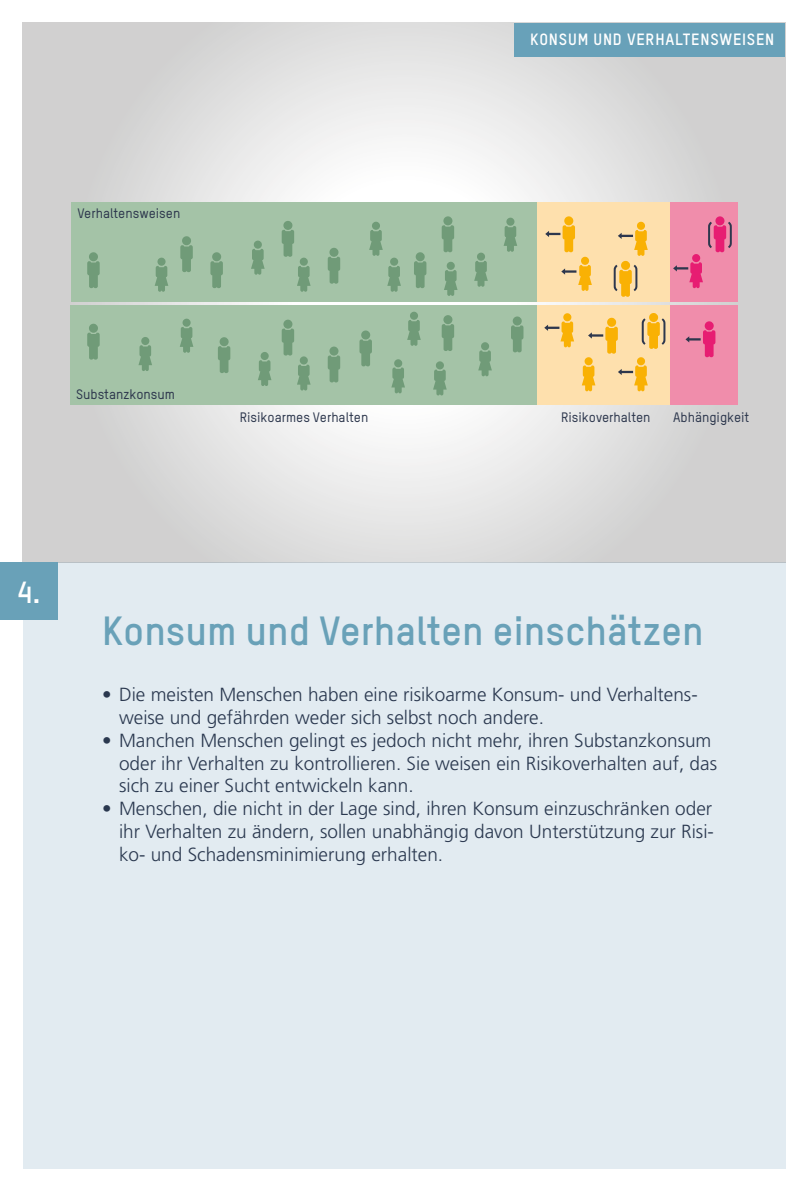
<style>
.page{position:relative;width:808px;height:1191px;background:#fff}
.page>*{position:absolute;margin:0;border:0;box-sizing:border-box;transform-origin:0 0}
.t1{font:700 40px "TSTAR";color:#69a1b8}
.t2{font:700 30px "TSTAR";color:#fff}
.t3{font:300 19px/22.8px "Frutiger";color:#2a384f}
.t4{font:700 16px "TSTAR";letter-spacing:.05em;color:#fff}
.t5{font:500 13.4px "TSTAR";color:#2d374d}
</style>
<div class="page">
<div style="left:23px;top:536px;width:762px;height:632px;background:#e2ebf1"></div>
<svg style="left:23px;top:23px;width:762px;height:539px"></svg>
<div style="left:514px;top:23px;width:271px;height:34px;background:#68a1b9"></div>
<div style="left:70px;top:305px;width:467px;height:99px;background:#a4c3a7"></div>
<div style="left:537px;top:305px;width:133px;height:99px;background:#fee0ad"></div>
<div style="left:670px;top:305px;width:67px;height:99px;background:#f08dab"></div>
<div style="left:71px;top:202px;width:467px;height:100px;background:#a4c3a7"></div>
<div style="left:537px;top:202px;width:133px;height:100px;background:#fee0ad"></div>
<div style="left:670px;top:202px;width:67px;height:100px;background:#f08dab"></div>
<svg style="left:685px;top:321px;width:30px;height:36px"></svg>
<svg style="left:544px;top:313px;width:30px;height:34px"></svg>
<svg style="left:87px;top:252px;width:13px;height:36px"></svg>
<svg style="left:180px;top:236px;width:13px;height:36px"></svg>
<svg style="left:210px;top:252px;width:13px;height:36px"></svg>
<svg style="left:328px;top:248px;width:12px;height:36px"></svg>
<svg style="left:414px;top:252px;width:12px;height:36px"></svg>
<svg style="left:442px;top:216px;width:12px;height:36px"></svg>
<svg style="left:155px;top:258px;width:13px;height:34px"></svg>
<svg style="left:251px;top:241px;width:14px;height:34px"></svg>
<svg style="left:369px;top:222px;width:32px;height:70px"></svg>
<svg style="left:444px;top:262px;width:13px;height:34px"></svg>
<svg style="left:282px;top:221px;width:29px;height:71px"></svg>
<svg style="left:474px;top:253px;width:14px;height:34px"></svg>
<svg style="left:504px;top:218px;width:13px;height:34px"></svg>
<svg style="left:87px;top:324px;width:13px;height:35px"></svg>
<svg style="left:511px;top:316px;width:12px;height:36px"></svg>
<svg style="left:218px;top:337px;width:12px;height:36px"></svg>
<svg style="left:328px;top:346px;width:12px;height:36px"></svg>
<svg style="left:359px;top:330px;width:13px;height:36px"></svg>
<svg style="left:442px;top:315px;width:12px;height:36px"></svg>
<svg style="left:138px;top:337px;width:14px;height:34px"></svg>
<svg style="left:180px;top:319px;width:13px;height:34px"></svg>
<svg style="left:407px;top:312px;width:14px;height:34px"></svg>
<svg style="left:433px;top:361px;width:14px;height:34px"></svg>
<svg style="left:258px;top:352px;width:13px;height:34px"></svg>
<svg style="left:282px;top:320px;width:29px;height:70px"></svg>
<svg style="left:391px;top:359px;width:14px;height:34px"></svg>
<svg style="left:478px;top:342px;width:14px;height:34px"></svg>
<svg style="left:545px;top:216px;width:47px;height:75px"></svg>
<svg style="left:582px;top:313px;width:83px;height:78px"></svg>
<svg style="left:614px;top:222px;width:34px;height:75px"></svg>
<svg style="left:673px;top:216px;width:59px;height:72px"></svg>
<div style="left:0;top:562px;width:58px;height:58px;background:#69a1b8"></div>
<p class="t5" style="left:77px;top:205px;width:104px">Verhaltensweisen</p>
<p class="t4" style="left:530px;top:29px;width:246px">KONSUM UND VERHALTENSWEISEN</p>
<p class="t5" style="left:76px;top:386px;width:100px">Substanzkonsum</p>
<p class="t5" style="left:240px;top:409px;width:130px">Risikoarmes Verhalten</p>
<p class="t5" style="left:561px;top:409px;width:91px">Risikoverhalten</p>
<p class="t5" style="left:673px;top:409px;width:78px">Abhängigkeit</p>
<h2 class="t2" style="left:17px;top:573px;width:25px">4.</h2>
<h1 class="t1" style="left:102px;top:605px;width:603px">Konsum und Verhalten einschätzen</h1>
<p class="t3" style="left:119px;top:683px;width:580px;text-indent:-17px">• Die meisten Menschen haben eine risikoarme Konsum- und Verhaltens&shy;weise und gefährden weder sich selbst noch andere.</p>
<p class="t3" style="left:119px;top:728px;width:599px;text-indent:-17px">• Manchen Menschen gelingt es jedoch nicht mehr, ihren Substanzkonsum oder ihr Verhalten zu kontrollieren. Sie weisen ein Risikoverhalten auf, das sich zu einer Sucht entwickeln kann.</p>
<p class="t3" style="left:119px;top:797px;width:596px;text-align:justify;text-indent:-17px">• Menschen, die nicht in der Lage sind, ihren Konsum einzuschränken oder ihr Verhalten zu ändern, sollen unabhängig davon Unterstützung zur Risi&shy;ko- und Schadensminimierung erhalten.</p>
</div>
